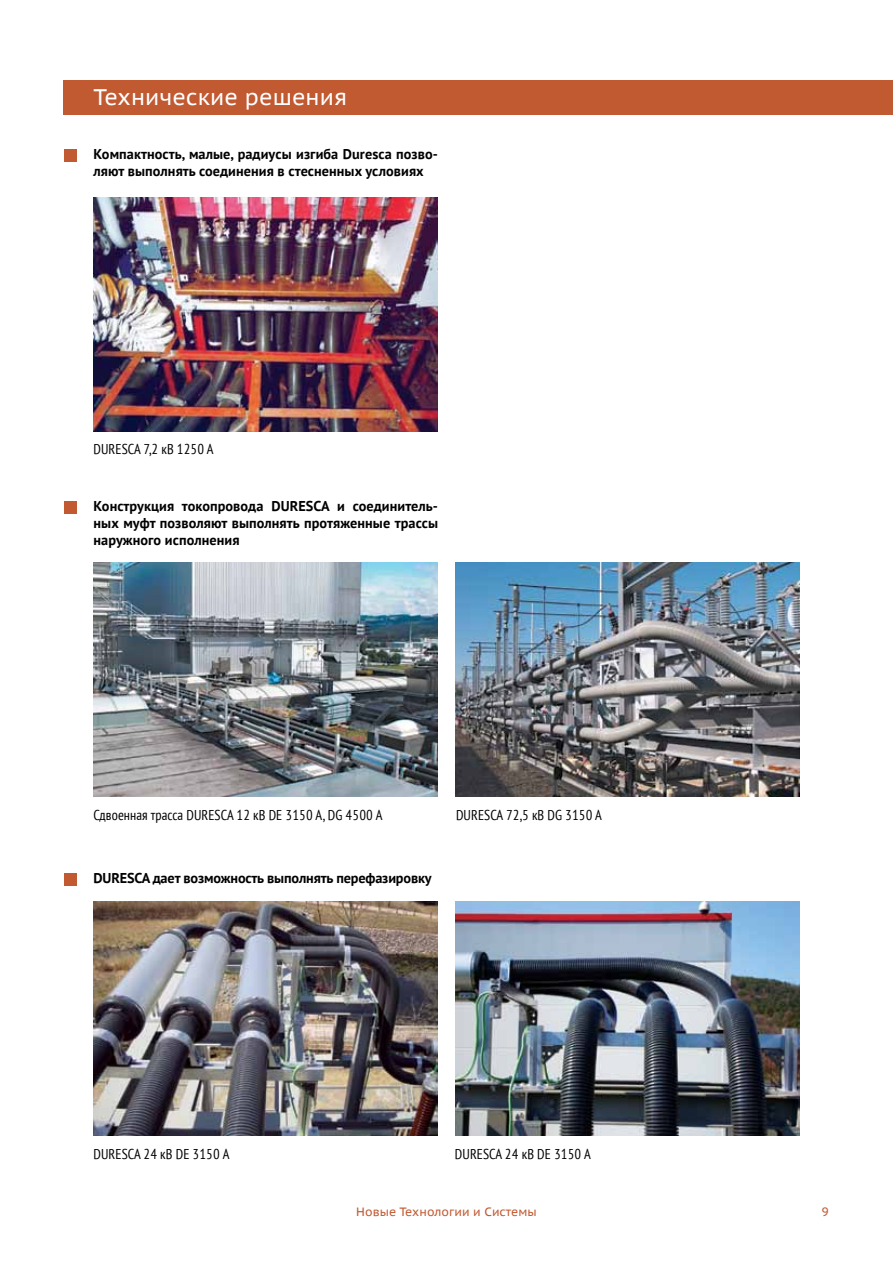
<style>
.page{position:relative;width:893px;height:1263px;background:#fff}
.page>*{position:absolute;margin:0;border:0;box-sizing:border-box;transform-origin:0 0}
.t1{font:22.5px "PT Sans Caption";letter-spacing:.005em;color:#fff}
.t2{font:700 14.25px/17.1px "PT Sans";letter-spacing:.005em;color:#000}
.t3{font:condensed 14.25px "PT Sans";letter-spacing:.005em;color:#000}
.t4{font:12px "PT Sans Caption";letter-spacing:.005em;color:#c15931}
</style>
<div class="page">
<img style="left:455px;top:562px;width:344px;height:234px">
<div style="left:64px;top:81px;width:829px;height:34px;background:#c15931"></div>
<div style="left:64px;top:149px;width:13px;height:13px;background:#c15931"></div>
<div style="left:64px;top:501px;width:13px;height:12px;background:#c15931"></div>
<div style="left:64px;top:873px;width:13px;height:13px;background:#c15931"></div>
<img style="left:94px;top:562px;width:344px;height:234px">
<img style="left:94px;top:198px;width:344px;height:233px">
<img style="left:94px;top:902px;width:344px;height:234px">
<img style="left:455px;top:902px;width:344px;height:234px">
<h1 class="t1" style="left:94px;top:82px;width:255px">Технические решения</h1>
<p class="t2" style="left:94px;top:145px;width:346px">Компактность, малые, радиусы изгиба Duresca позво&shy;ляют выполнять соединения в стесненных условиях</p>
<p class="t3" style="left:94px;top:440px;width:122px">DURESCA 7,2 кВ 1250 А</p>
<p class="t2" style="left:94px;top:497px;width:346px;text-align:justify">Конструкция токопровода DURESCA и соединитель&shy;ных муфт позволяют выполнять протяженные трассы наружного исполнения</p>
<p class="t3" style="left:94px;top:805px;width:290px">Сдвоенная трасса DURESCA 12 кВ DE 3150 A, DG 4500 A</p>
<p class="t2" style="left:94px;top:869px;width:339px">DURESCA дает возможность выполнять перефазировку</p>
<p class="t3" style="left:456px;top:805px;width:147px">DURESCA 72,5 кВ DG 3150 A</p>
<p class="t3" style="left:94px;top:1145px;width:137px">DURESCA 24 кВ DE 3150 A</p>
<p class="t3" style="left:455px;top:1145px;width:137px">DURESCA 24 кВ DE 3150 A</p>
<p class="t4" style="left:356px;top:1204px;width:182px">Новые Технологии и Системы</p>
<p class="t4" style="left:822px;top:1204px;width:9px">9</p>
</div>
